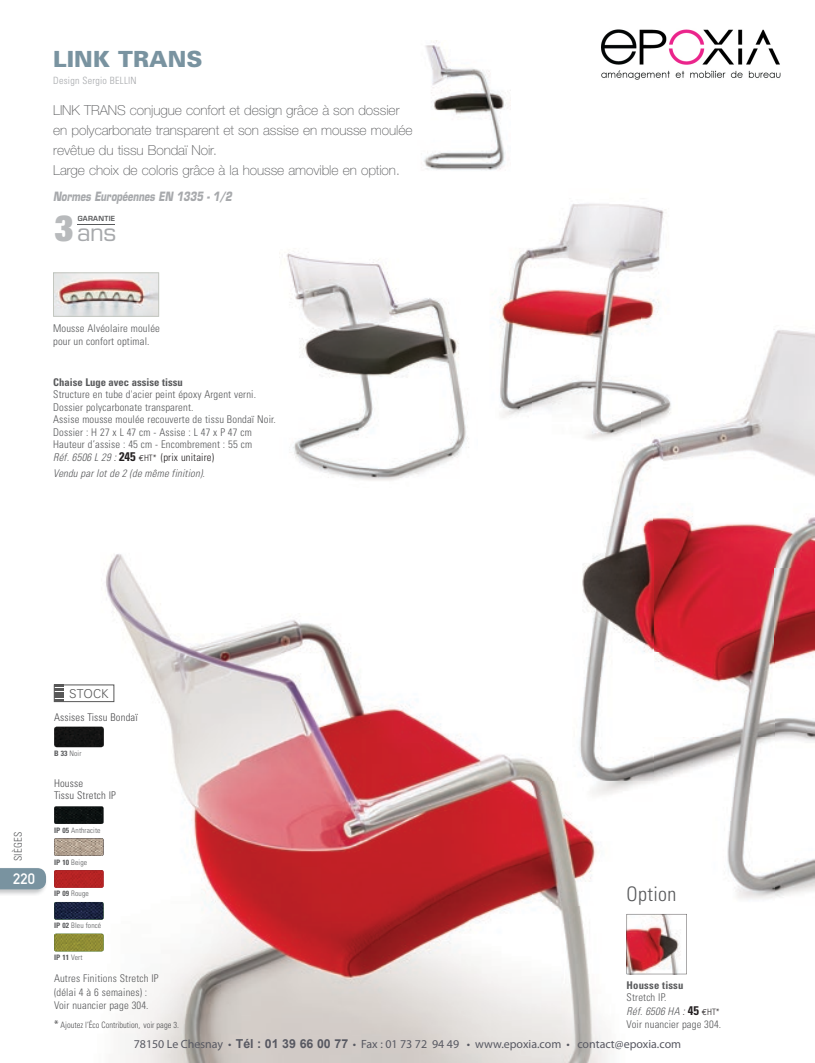
<style>
.page{position:relative;width:815px;height:1063px;background:#fff}
.page>*{position:absolute;margin:0;border:0;box-sizing:border-box;transform-origin:0 0}
.t1{font:900 expanded 36.25px "Helvetica Neue";color:#b8babc}
.t2{font:23.75px "Eurostile";color:#a7a9ac}
.t3{font:900 22.25px "Univers";color:#7993a0}
.t4{font:300 condensed 20px "Univers";letter-spacing:.02em;color:#58595b}
.t5{font:15px "DIN Mittelschrift Alternate";color:#fff}
.t6{font:100 13.75px/20px "Helvetica Neue";letter-spacing:-.005em;color:#58595b}
.t7{font:italic 700 12.5px "Eurostile";letter-spacing:-.01em;color:#a7a9ac;scale:.75 1}
.t8{font:300 12.25px "Univers";color:#585858}
.t9{font:11.88px "Myriad Pro";color:#585962}
.t10{font:300 condensed 10.62px/12.5px "Univers";letter-spacing:.015em;color:#58595b}
.t11{font:300 condensed 10.62px/12.5px "Univers";letter-spacing:.015em;color:#4d4d4f}
.t12{font:700 condensed 10.62px "Univers";color:#58595b}
.t13{font:italic 300 condensed 10.62px "Univers";letter-spacing:.015em;color:#58595b}
.t14{font:300 condensed 10px "Univers";letter-spacing:.025em;color:#a7a9ac}
.t15{font:300 condensed 8.75px "Univers";color:#4d4d4f;scale:.95 1}
.t16{font:300 condensed 7.5px "Univers";letter-spacing:.015em;color:#58595b}
.t17{font:700 condensed 7.5px "Univers";color:#58595b}
.t18{font:600 6.88px "Eurostile";letter-spacing:.04em;color:#58595b}
.s1{font-style:italic}
.s2{font-style:italic;color:#231f20}
.s3{font-weight:700;font-size:12.5px;color:#231f20}
.s4{font-family:"Euro Mono";font-weight:400;font-stretch:normal;font-size:8.75px;color:#231f20}
.s5{font-size:8.75px;color:#231f20}
.s6{color:#231f20}
.s7{font-weight:700}
.s8{font-weight:300}
.s9{font-weight:400;font-size:10.62px}
.s10{font-family:"Arial";font-weight:700;font-size:12.38px}
</style>
<div class="page">
<img style="left:499px;top:203px;width:165px;height:215px">
<hr style="left:78px;top:225px;width:37px;height:1px;background:#58595b">
<img style="left:61px;top:554px;width:592px;height:509px">
<svg style="left:56px;top:687px;width:8px;height:13px"></svg>
<div style="left:54px;top:685px;width:60px;height:17px;border:1px solid #585858"></div>
<img style="left:284px;top:253px;width:185px;height:228px">
<img style="left:752px;top:330px;width:63px;height:69px">
<img style="left:653px;top:399px;width:162px;height:500px">
<img style="left:608px;top:443px;width:46px;height:126px">
<img style="left:533px;top:315px;width:145px;height:128px">
<img style="left:533px;top:534px;width:120px;height:372px">
<img style="left:53px;top:272px;width:106px;height:45px">
<svg style="left:627px;top:914px;width:60px;height:60px"></svg>
<svg style="left:54px;top:838px;width:50px;height:18px"></svg>
<svg style="left:54px;top:806px;width:50px;height:18px"></svg>
<svg style="left:54px;top:902px;width:50px;height:18px"></svg>
<svg style="left:54px;top:934px;width:50px;height:17px"></svg>
<svg style="left:54px;top:870px;width:50px;height:18px"></svg>
<svg style="left:54px;top:727px;width:50px;height:20px"></svg>
<img style="left:424px;top:40px;width:86px;height:131px">
<img style="left:0;top:877px;width:47px;height:18px">
<svg style="left:0;top:868px;width:46px;height:21px"></svg>
<img style="left:601px;top:29px;width:180px;height:51px">
<h3 class="t3" style="left:53px;top:46px;width:151px">LINK TRANS</h3>
<p class="t14" style="left:53px;top:74px;width:85px">Design Sergio BELLIN</p>
<p class="t6" style="left:53px;top:100px;width:361px">LINK TRANS conjugue confort et design grâce à son dossier en polycarbonate transparent et son assise en mousse moulée revêtue du tissu Bondaï Noir.<br>Large choix de coloris grâce à la housse amovible en option.</p>
<p class="t7" style="left:53px;top:188px;width:240px">Normes Européennes EN 1335 - 1/2</p>
<h2 class="t2" style="left:77px;top:218px;width:41px">ans</h2>
<p class="t18" style="left:78px;top:214px;width:39px">GARANTIE</p>
<h1 class="t1" style="left:54px;top:205px;width:20px">3</h1>
<p class="t10" style="left:53px;top:322px;width:108px">Mousse Alvéolaire moulée pour un confort optimal.</p>
<p class="t12" style="left:53px;top:375px;width:131px">Chaise Luge avec assise tissu</p>
<p class="t10" style="left:53px;top:388px;width:224px">Structure en tube d'acier peint époxy Argent verni.<br>Dossier polycarbonate transparent.<br>Assise mousse moulée recouverte de tissu Bondaï Noir.<br>Dossier : H 27 x L 47 cm - Assise : L 47 x P 47 cm Hauteur d’assise : 45 cm - Encombrement : 55 cm<br><span class="s1">Réf. 6506 L 29</span> <span class="s2">:</span> <span class="s3">245</span> <span class="s4">€</span><span class="s5">HT*</span> <span class="s6">(prix unitaire)</span></p>
<p class="t13" style="left:53px;top:467px;width:153px">Vendu par lot de 2 (de même finition).</p>
<p class="t10" style="left:12px;top:861px;width:31px;rotate:-90deg">SIÈGES</p>
<h3 class="t5" style="left:13px;top:870px;width:23px">220</h3>
<p class="t8" style="left:69px;top:686px;width:41px">STOCK</p>
<p class="t11" style="left:54px;top:711px;width:85px">Assises Tissu Bondaï</p>
<p class="t16" style="left:54px;top:749px;width:29px"><span class="s7">B 33</span> Noir</p>
<p class="t11" style="left:54px;top:777px;width:63px">Housse<br>Tissu Stretch IP</p>
<p class="t16" style="left:54px;top:825px;width:48px"><span class="s7">IP 05</span> Anthracite</p>
<p class="t16" style="left:54px;top:857px;width:35px"><span class="s7">IP 10</span> Beige</p>
<p class="t16" style="left:54px;top:889px;width:36px"><span class="s7">IP 09</span> Rouge</p>
<p class="t16" style="left:54px;top:921px;width:49px"><span class="s7">IP 02</span> Bleu foncé</p>
<p class="t17" style="left:54px;top:953px;width:30px">IP 11 <span class="s8">Vert</span></p>
<p class="t10" style="left:54px;top:972px;width:106px;line-height:13.8px">Autres Finitions Stretch IP (délai 4 à 6 semaines) :</p>
<p class="t10" style="left:54px;top:999px;width:96px">Voir nuancier page 304.</p>
<p class="t15" style="left:54px;top:1019px;width:133px"><span class="s9">*</span> Ajoutez l’Éco Contribution, voir page 3.</p>
<h3 class="t4" style="left:627px;top:882px;width:51px">Option</h3>
<p class="t12" style="left:627px;top:979px;width:58px">Housse tissu</p>
<p class="t10" style="left:627px;top:991px;width:95px;line-height:13.8px">Stretch IP.<br><span class="s1">Réf. 6506 HA</span> <span class="s2">:</span> <span class="s3">45</span> <span class="s4">€</span><span class="s5">HT*</span></p>
<p class="t10" style="left:627px;top:1018px;width:96px">Voir nuancier page 304.</p>
<p class="t9" style="left:134px;top:1037px;width:549px">78150 Le Chesnay • <span class="s10">Tél : 01 39 66 00 77</span> • Fax : 01 73 72 94 49 • www.epoxia.com • contact@epoxia.com</p>
</div>
